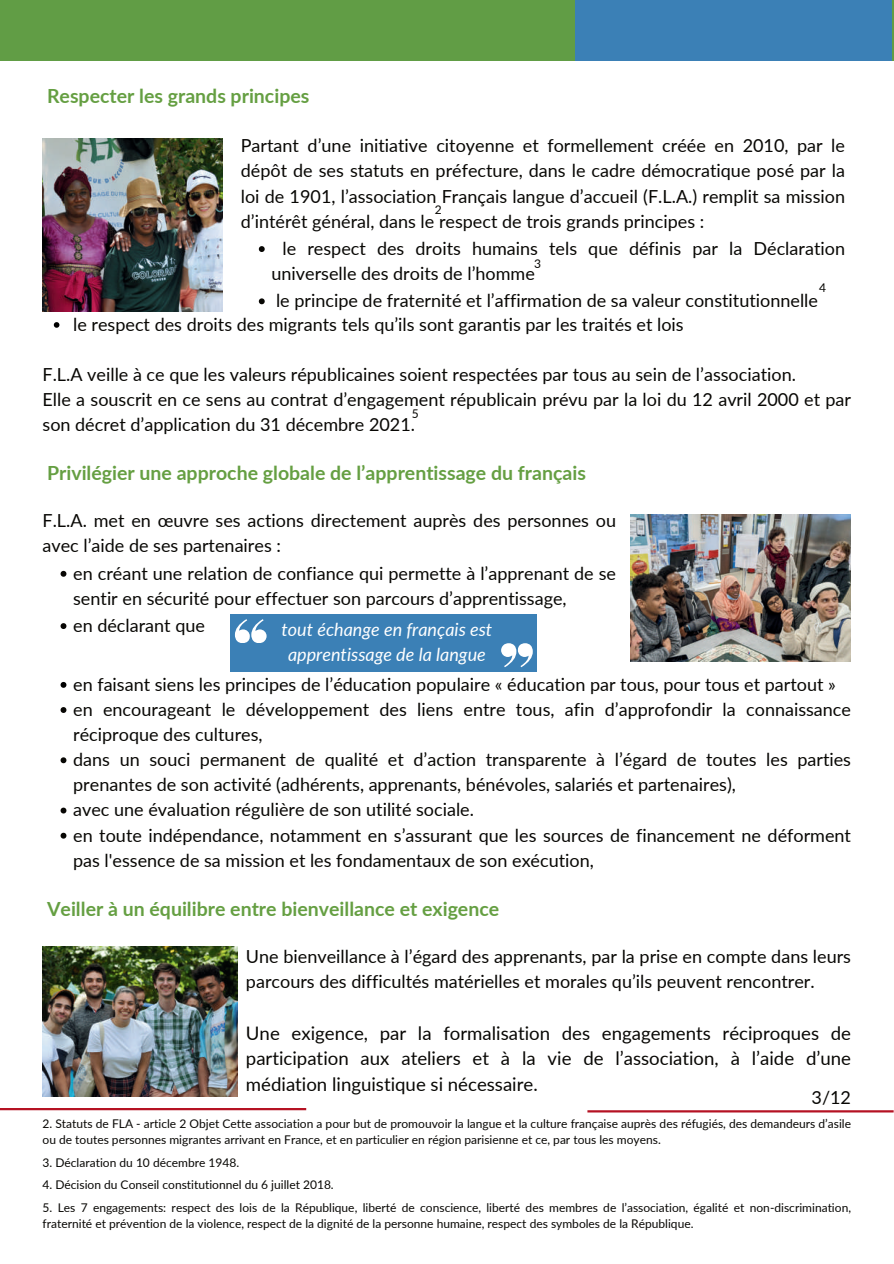
<style>
.page{position:relative;width:894px;height:1264px;background:#fff}
.page>*{position:absolute;margin:0;border:0;box-sizing:border-box;transform-origin:0 0}
.t1{font:700 19.5px "Lato";color:#659f42}
.t2{font:18.6px/25.8px "Lato";color:#080704;text-align:justify}
.t3{font:18px/25px "Lato";color:#080704}
.t4{font:italic 18px/24.8px "Lato";color:#fff;text-align:center}
.t5{font:12px/16.5px "Lato";color:#080704}
</style>
<div class="page">
<div style="left:1px;top:0;width:574px;height:60px;background:#619d45"></div>
<div style="left:575px;top:0;width:318px;height:60px;background:#3b80b6"></div>
<hr style="left:892px;top:0;width:1px;height:60px;background:#619d45">
<hr style="left:0;top:1107px;width:306px;height:3px;background:#b51223">
<hr style="left:587px;top:1110px;width:306px;height:2px;background:#b51223">
<img style="left:43px;top:138px;width:180px;height:173px">
<svg style="left:259px;top:246px;width:5px;height:6px"></svg>
<svg style="left:259px;top:298px;width:5px;height:6px"></svg>
<svg style="left:61px;top:571px;width:5px;height:5px"></svg>
<svg style="left:61px;top:623px;width:5px;height:6px"></svg>
<div style="left:230px;top:614px;width:306px;height:57px;background:#3b80b6"></div>
<svg style="left:235px;top:619px;width:31px;height:23px"></svg>
<svg style="left:501px;top:643px;width:31px;height:24px"></svg>
<img style="left:630px;top:514px;width:220px;height:147px">
<svg style="left:54px;top:322px;width:5px;height:6px"></svg>
<svg style="left:61px;top:682px;width:5px;height:5px"></svg>
<svg style="left:61px;top:707px;width:5px;height:6px"></svg>
<svg style="left:61px;top:757px;width:5px;height:6px"></svg>
<svg style="left:61px;top:807px;width:5px;height:6px"></svg>
<svg style="left:61px;top:832px;width:5px;height:6px"></svg>
<img style="left:43px;top:946px;width:194px;height:150px">
<p class="t1" style="left:47px;top:82px;width:264px">Respecter les grands principes</p>
<p class="t3" style="left:241px;top:132px;width:605px;text-align:justify">Partant d’une initiative citoyenne et formellement créée en 2010, par le dépôt de ses statuts en préfecture, dans le cadre démocratique posé par la loi de 1901, l’association Français langue d’accueil (F.L.A.) remplit sa mission d’intérêt général, dans le respect de trois grands principes :</p>
<p class="t3" style="left:271px;top:235px;width:575px;text-indent:11px">le respect des droits humains tels que définis par la Déclaration universelle des droits de l’homme</p>
<p class="t3" style="left:276px;top:287px;width:543px">le principe de fraternité et l’affirmation de sa valeur constitutionnelle</p>
<p class="t5" style="left:434px;top:201px;width:8px">2</p>
<p class="t5" style="left:534px;top:255px;width:8px">3</p>
<p class="t5" style="left:818px;top:279px;width:8px">4</p>
<p class="t3" style="left:73px;top:311px;width:612px">le respect des droits des migrants tels qu’ils sont garantis par les traités et lois</p>
<p class="t3" style="left:43px;top:361px;width:809px">F.L.A veille à ce que les valeurs républicaines soient respectées par tous au sein de l’association.<br>Elle a souscrit en ce sens au contrat d’engagement républicain prévu par la loi du 12 avril 2000 et par son décret d’application du 31 décembre 2021.</p>
<p class="t5" style="left:411px;top:405px;width:8px">5</p>
<p class="t1" style="left:47px;top:458px;width:540px">Privilégier une approche globale de l’apprentissage du français</p>
<p class="t3" style="left:43px;top:507px;width:575px">F.L.A. met en œuvre ses actions directement auprès des personnes ou avec l’aide de ses partenaires :</p>
<p class="t3" style="left:73px;top:560px;width:544px">en créant une relation de confiance qui permette à l’apprenant de se sentir en sécurité pour effectuer son parcours d’apprentissage,</p>
<p class="t3" style="left:73px;top:612px;width:133px">en déclarant que</p>
<p class="t4" style="left:281px;top:616px;width:212px">tout échange en français est apprentissage de la langue</p>
<p class="t3" style="left:73px;top:671px;width:779px">en faisant siens les principes de l’éducation populaire « éducation par tous, pour tous et partout » en encourageant le développement des liens entre tous, afin d’approfondir la connaissance réciproque des cultures,<br>dans un souci permanent de qualité et d’action transparente à l’égard de toutes les parties prenantes de son activité (adhérents, apprenants, bénévoles, salariés et partenaires),<br>avec une évaluation régulière de son utilité sociale.<br>en toute indépendance, notamment en s’assurant que les sources de financement ne déforment pas l'essence de sa mission et les fondamentaux de son exécution,</p>
<p class="t1" style="left:47px;top:894px;width:453px">Veiller à un équilibre entre bienveillance et exigence</p>
<p class="t3" style="left:246px;top:943px;width:606px">Une bienveillance à l’égard des apprenants, par la prise en compte dans leurs parcours des difficultés matérielles et morales qu’ils peuvent rencontrer.</p>
<p class="t2" style="left:246px;top:1019px;width:606px">Une exigence, par la formalisation des engagements réciproques de participation aux ateliers et à la vie de l’association, à l’aide d’une médiation linguistique si nécessaire.</p>
<p class="t3" style="left:811px;top:1084px;width:41px">3/12</p>
<p class="t5" style="left:43px;top:1114px;width:809px">2. Statuts de FLA - article 2 Objet Cette association a pour but de promouvoir la langue et la culture française auprès des réfugiés, des demandeurs d’asile ou de toutes personnes migrantes arrivant en France, et en particulier en région parisienne et ce, par tous les moyens.</p>
<p class="t5" style="left:43px;top:1153px;width:198px">3. Déclaration du 10 décembre 1948.</p>
<p class="t5" style="left:43px;top:1176px;width:293px">4. Décision du Conseil constitutionnel du 6 juillet 2018.</p>
<p class="t5" style="left:43px;top:1198px;width:809px">5. Les 7 engagements: respect des lois de la République, liberté de conscience, liberté des membres de l’association, égalité et non-discrimination, fraternité et prévention de la violence, respect de la dignité de la personne humaine, respect des symboles de la République.</p>
</div>
